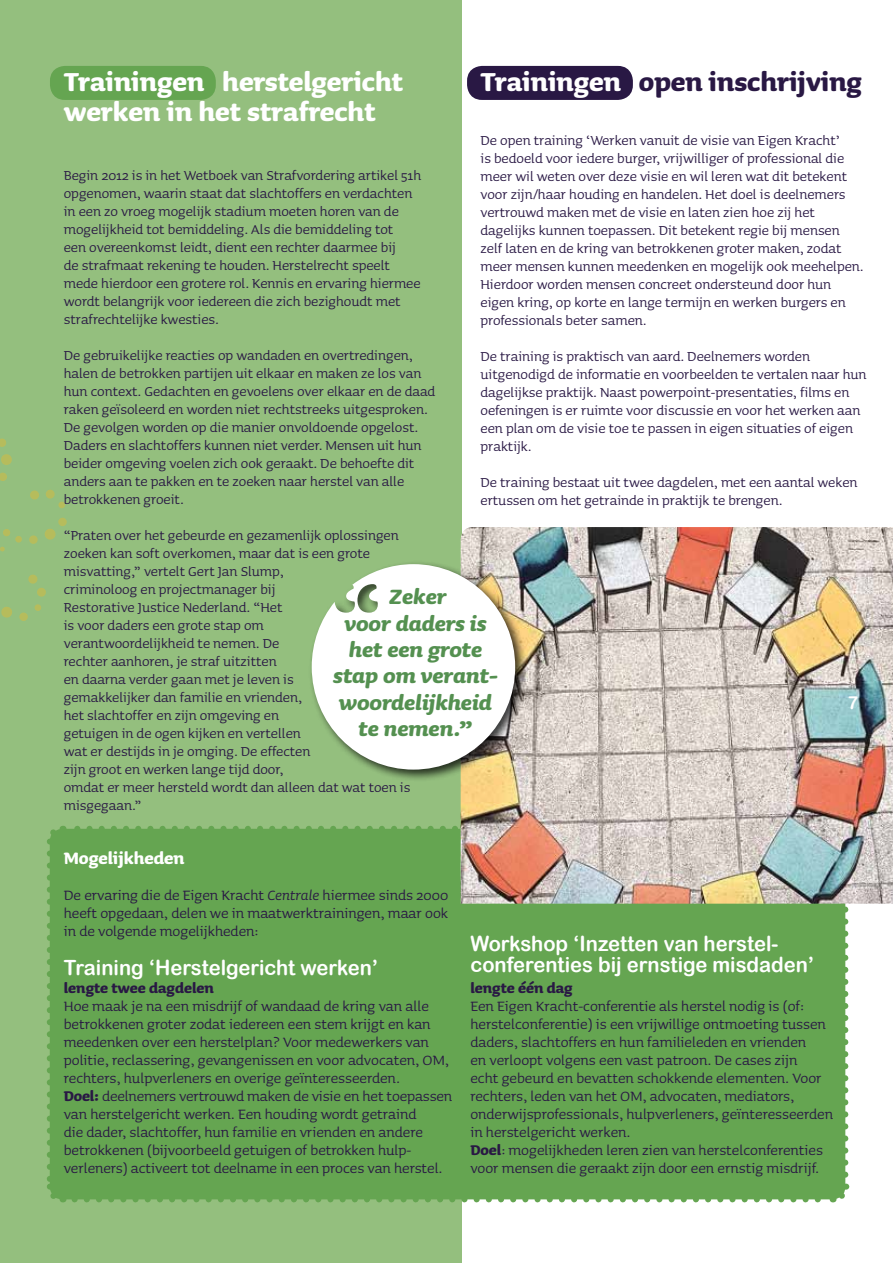
<style>
.page{position:relative;width:893px;height:1263px;background:#fff}
.page>*{position:absolute;margin:0;border:0;box-sizing:border-box;transform-origin:0 0}
.t1{font:700 33px/30px "Sauna";color:#fff;scale:.96 1}
.t2{font:700 33px "Sauna";color:#291844;scale:.96 1}
.t3{font:italic 700 26.4px/26.4px "Sauna";letter-spacing:-.005em;color:#549050;text-align:center}
.t4{font:21px/21px "Arial Rounded MT Bold";color:#fff;scale:.96 1}
.t5{font:700 21px "Sauna";color:#fff;scale:.96 1}
.t6{font:18px/18px "Sauna";color:#291844;scale:.96 1}
.t7{font:700 18px "Sauna";color:#291844;scale:.96 1}
.t8{font:18px "Arial Rounded MT Bold";color:#fff}
.t9{font:17.25px/18px "Sauna";color:#291844;scale:.96 1}
.s1{color:#fff}
.s2{font-style:italic}
.s3{font-weight:700}
</style>
<div class="page">
<div style="left:467px;top:66px;width:166px;height:34px;background:#291844;border-radius:15px"></div>
<div style="left:0;top:0;width:461px;height:1263px;background:#94bf7e"></div>
<div style="left:50px;top:829px;width:795px;height:370px;background:#65a551;border-radius:13px"></div>
<svg style="left:75px;top:1199px;width:751px;height:3px"></svg>
<svg style="left:47px;top:853px;width:18px;height:350px"></svg>
<svg style="left:833px;top:1183px;width:17px;height:20px"></svg>
<svg style="left:845px;top:904px;width:4px;height:271px"></svg>
<svg style="left:47px;top:824px;width:414px;height:20px"></svg>
<div style="left:50px;top:66px;width:166px;height:34px;background:#65a551;border-radius:15px"></div>
<img style="left:461px;top:527px;width:432px;height:377px">
<div style="left:308px;top:560px;width:220px;height:222px;background:#000;opacity:.75"></div>
<svg style="left:312px;top:564px;width:203px;height:206px"></svg>
<svg style="left:0;top:438px;width:6px;height:9px"></svg>
<svg style="left:28px;top:574px;width:18px;height:23px"></svg>
<svg style="left:34px;top:604px;width:7px;height:7px"></svg>
<svg style="left:19px;top:612px;width:9px;height:9px"></svg>
<svg style="left:0;top:454px;width:12px;height:164px"></svg>
<svg style="left:45px;top:529px;width:11px;height:11px"></svg>
<svg style="left:30px;top:490px;width:9px;height:10px"></svg>
<svg style="left:45px;top:489px;width:10px;height:10px"></svg>
<svg style="left:58px;top:501px;width:7px;height:8px"></svg>
<div style="left:58px;top:517px;width:9px;height:9px;background:#b6bc5c;border-radius:4px"></div>
<svg style="left:29px;top:535px;width:9px;height:9px"></svg>
<div style="left:15px;top:536px;width:7px;height:7px;background:#b6bc5c;border-radius:3px"></div>
<svg style="left:3px;top:529px;width:8px;height:8px"></svg>
<h1 class="t2" style="left:480px;top:64px;width:399px"><span class="s1">Trainingen</span> open inschrijving</h1>
<p class="t9" style="left:480px;top:131px;width:401px">De open training ‘Werken vanuit de visie van Eigen Kracht’<br>is bedoeld voor iedere burger, vrijwilliger of professional die meer wil weten over deze visie en wil leren wat dit betekent voor zijn/haar houding en handelen. Het doel is deelnemers vertrouwd maken met de visie en laten zien hoe zij het dagelijks kunnen toepassen. Dit betekent regie bij mensen zelf laten en de kring van betrokkenen groter maken, zodat meer mensen kunnen meedenken en mogelijk ook meehelpen.<br>Hierdoor worden mensen concreet ondersteund door hun eigen kring, op korte en lange termijn en werken burgers en professionals beter samen.</p>
<p class="t9" style="left:480px;top:347px;width:404px">De training is praktisch van aard. Deelnemers worden uitgenodigd de informatie en voorbeelden te vertalen naar hun dagelijkse praktijk. Naast powerpoint-presentaties, films en oefeningen is er ruimte voor discussie en voor het werken aan een plan om de visie toe te passen in eigen situaties of eigen praktijk.</p>
<p class="t9" style="left:480px;top:473px;width:394px">De training bestaat uit twee dagdelen, met een aantal weken ertussen om het getrainde in praktijk te brengen.</p>
<h1 class="t1" style="left:64px;top:67px;width:355px">Trainingen herstelgericht werken in het strafrecht</h1>
<p class="t9" style="left:64px;top:166px;width:374px">Begin 2012 is in het Wetboek van Strafvordering artikel 51h opgenomen, waarin staat dat slachtoffers en verdachten in een zo vroeg mogelijk stadium moeten horen van de mogelijkheid tot bemiddeling. Als die bemiddeling tot<br>een overeenkomst leidt, dient een rechter daarmee bij<br>de strafmaat rekening te houden. Herstelrecht speelt mede hierdoor een grotere rol. Kennis en ervaring hiermee wordt belangrijk voor iedereen die zich bezighoudt met strafrechtelijke kwesties.</p>
<p class="t9" style="left:64px;top:346px;width:389px">De gebruikelijke reacties op wandaden en overtredingen, halen de betrokken partijen uit elkaar en maken ze los van hun context. Gedachten en gevoelens over elkaar en de daad raken geïsoleerd en worden niet rechtstreeks uitgesproken.<br>De gevolgen worden op die manier onvoldoende opgelost.<br>Daders en slachtoffers kunnen niet verder. Mensen uit hun beider omgeving voelen zich ook geraakt. De behoefte dit anders aan te pakken en te zoeken naar herstel van alle betrokkenen groeit.</p>
<p class="t9" style="left:64px;top:526px;width:363px">“Praten over het gebeurde en gezamenlijk oplossingen zoeken kan soft overkomen, maar dat is een grote misvatting,” vertelt Gert Jan Slump,<br>criminoloog en projectmanager bij<br>Restorative Justice Nederland. “Het<br>is voor daders een grote stap om<br>verantwoordelijkheid te nemen. De<br>rechter aanhoren, je straf uitzitten<br>en daarna verder gaan met je leven is<br>gemakkelijker dan familie en vrienden,<br>het slachtoffer en zijn omgeving en<br>getuigen in de ogen kijken en vertellen<br>wat er destijds in je omging. De effecten<br>zijn groot en werken lange tijd door,<br>omdat er meer hersteld wordt dan alleen dat wat toen is misgegaan.”</p>
<h2 class="t3" style="left:333px;top:583px;width:166px">Zeker<br>voor daders is het een grote stap om verant&shy;woordelijkheid te nemen.”</h2>
<p class="t8" style="left:847px;top:692px;width:12px">7</p>
<p class="t5" style="left:64px;top:847px;width:127px">Mogelijkheden</p>
<p class="t6" style="left:64px;top:886px;width:402px;text-align:justify">De ervaring die de Eigen Kracht <span class="s2">Centrale</span> hiermee sinds 2000 heeft opgedaan, delen we in maatwerktrainingen, maar ook in de volgende mogelijkheden:</p>
<p class="t4" style="left:64px;top:957px;width:329px">Training ‘Herstelgericht werken’</p>
<p class="t7" style="left:64px;top:978px;width:158px">lengte twee dagdelen</p>
<p class="t6" style="left:64px;top:997px;width:406px">Hoe maak je na een misdrijf of wandaad de kring van alle betrokkenen groter zodat iedereen een stem krijgt en kan meedenken over een herstelplan? Voor medewerkers van politie, reclassering, gevangenissen en voor advocaten, OM, rechters, hulpverleners en overige geïnteresseerden.<br><span class="s3">Doel:</span> deelnemers vertrouwd maken de visie en het toepassen van herstelgericht werken. Een houding wordt getraind<br>die dader, slachtoffer, hun familie en vrienden en andere betrokkenen (bijvoorbeeld getuigen of betrokken hulp&shy;verleners) activeert tot deelname in een proces van herstel.</p>
<p class="t4" style="left:470px;top:933px;width:360px">Workshop ‘Inzetten van herstel&shy;conferenties bij ernstige misdaden’</p>
<p class="t7" style="left:470px;top:978px;width:108px">lengte één dag</p>
<p class="t6" style="left:470px;top:997px;width:379px">Een Eigen Kracht-conferentie als herstel nodig is (of: herstelconferentie) is een vrijwillige ontmoeting tussen daders, slachtoffers en hun familieleden en vrienden<br>en verloopt volgens een vast patroon. De cases zijn<br>echt gebeurd en bevatten schokkende elementen. Voor rechters, leden van het OM, advocaten, mediators, onderwijsprofessionals, hulpverleners, geïnteresseerden in herstelgericht werken.<br><span class="s3">Doel</span>: mogelijkheden leren zien van herstelconferenties voor mensen die geraakt zijn door een ernstig misdrijf.</p>
</div>
